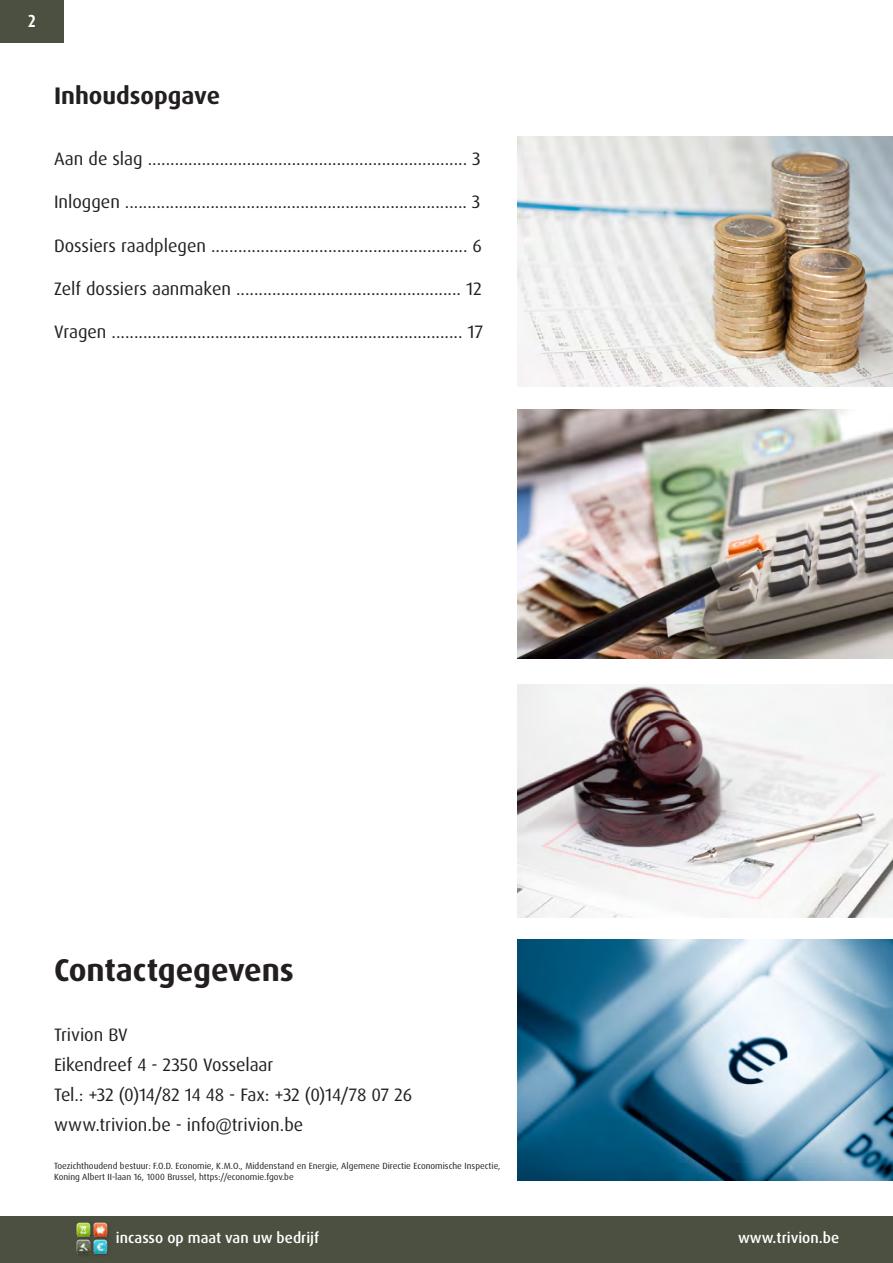
<style>
.page{position:relative;width:893px;height:1263px;background:#fff}
.page>*{position:absolute;margin:0;border:0;box-sizing:border-box;transform-origin:0 0}
.t1{font:700 31.5px "Dax Pro";letter-spacing:-.005em;color:#231f20}
.t2{font:700 24px "Dax Pro";color:#231f20}
.t3{font:18px "Dax Pro";color:#231f20}
.t4{font:700 condensed 17.4px "Dax Pro";color:#fff}
.t5{font:500 15px "Dax Pro";color:#fff}
.t6{font:9px "Dax Pro";color:#231f20}
</style>
<div class="page">
<div style="left:0;top:1216px;width:893px;height:47px;background:#4c5040"></div>
<div style="left:92px;top:1221px;width:19px;height:20px;background:#231f20;opacity:.3"></div>
<img style="left:95px;top:1223px;width:12px;height:14px">
<div style="left:92px;top:1238px;width:19px;height:20px;background:#231f20;opacity:.3"></div>
<img style="left:95px;top:1240px;width:12px;height:14px">
<div style="left:75px;top:1238px;width:20px;height:20px;background:#231f20;opacity:.3"></div>
<img style="left:77px;top:1241px;width:13px;height:13px">
<div style="left:75px;top:1221px;width:20px;height:20px;background:#231f20;opacity:.3"></div>
<img style="left:76px;top:1223px;width:14px;height:14px">
<div style="left:0;top:0;width:64px;height:43px;background:#4c5040"></div>
<img style="left:517px;top:409px;width:376px;height:249px">
<img style="left:517px;top:136px;width:376px;height:251px">
<img style="left:517px;top:684px;width:376px;height:233px">
<img style="left:517px;top:939px;width:376px;height:241px">
<p class="t4" style="left:28px;top:10px;width:10px">2</p>
<p class="t2" style="left:54px;top:80px;width:168px">Inhoudsopgave</p>
<p class="t3" style="left:54px;top:147px;width:428px">Aan de slag ....................................................................... 3</p>
<p class="t3" style="left:54px;top:190px;width:428px">Inloggen ............................................................................ 3</p>
<p class="t3" style="left:54px;top:234px;width:429px">Dossiers raadplegen ......................................................... 6</p>
<p class="t3" style="left:54px;top:277px;width:429px">Zelf dossiers aanmaken .................................................. 12</p>
<p class="t3" style="left:54px;top:320px;width:431px">Vragen .............................................................................. 17</p>
<p class="t1" style="left:54px;top:949px;width:242px">Contactgegevens</p>
<p class="t3" style="left:54px;top:1023px;width:75px">Trivion BV</p>
<p class="t3" style="left:54px;top:1053px;width:221px">Eikendreef 4 - 2350 Vosselaar</p>
<p class="t3" style="left:54px;top:1083px;width:360px">Tel.: +32 (0)14/82 14 48 - Fax: +32 (0)14/78 07 26</p>
<p class="t3" style="left:54px;top:1113px;width:251px">www.trivion.be - info@trivion.be</p>
<p class="t6" style="left:54px;top:1160px;width:448px">Toezichthoudend bestuur: F.O.D. Economie, K.M.O., Middenstand en Energie, Algemene Directie Economische Inspectie,</p>
<p class="t6" style="left:54px;top:1171px;width:241px">Koning Albert II-laan 16, 1000 Brussel, https://economie.fgov.be</p>
<p class="t5" style="left:116px;top:1228px;width:205px">incasso op maat van uw bedrijf</p>
<p class="t5" style="left:738px;top:1228px;width:102px">www.trivion.be</p>
</div>
